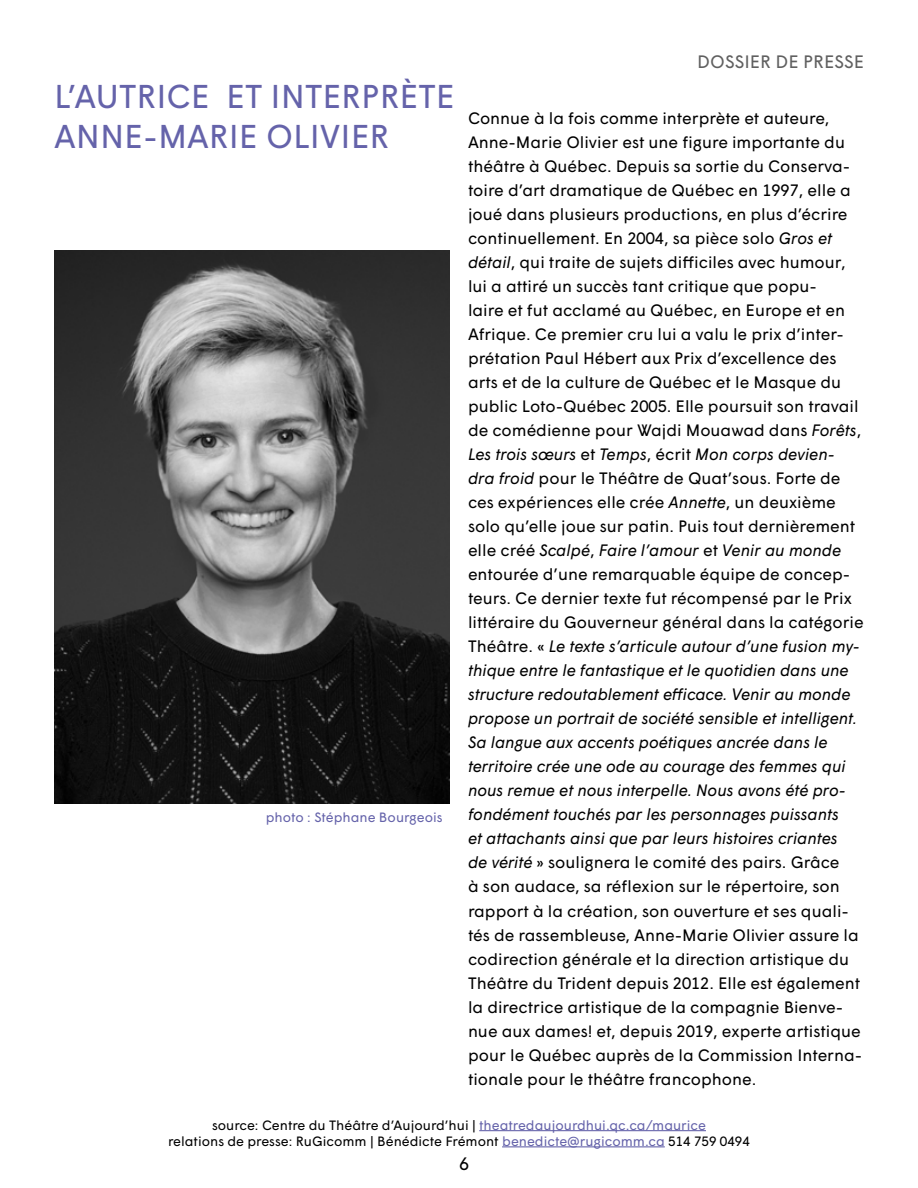
<style>
.page{position:relative;width:918px;height:1188px;background:#fff}
.page>*{position:absolute;margin:0;border:0;box-sizing:border-box;transform-origin:0 0}
.t1{font:33px/39.6px "Wigrum";color:#6563aa}
.t2{font:18px "Wigrum";color:#606060}
.t3{font:18px "Wigrum";color:#000}
.t4{font:16.5px/24px "Wigrum";color:#000}
.t5{font:13.5px/16.2px "Wigrum";color:#000;text-align:center}
.t6{font:13.5px "Wigrum";color:#6563aa}
.s1{font-style:italic}
.s2{color:#6563aa}
</style>
<div class="page">
<hr style="left:479px;top:1130px;width:227px;height:1px;background:#6563aa">
<hr style="left:502px;top:1146px;width:163px;height:1px;background:#6563aa">
<img style="left:54px;top:251px;width:396px;height:553px">
<h1 class="t1" style="left:54px;top:74px;width:402px">L’AUTRICE ET INTERPRÈTE<br>ANNE-MARIE OLIVIER</h1>
<p class="t6" style="left:266px;top:807px;width:178px">photo : Stéphane Bourgeois</p>
<p class="t2" style="left:697px;top:48px;width:168px">DOSSIER DE PRESSE</p>
<p class="t4" style="left:468px;top:105px;width:397px">Connue à la fois comme interprète et auteure, Anne-Marie Olivier est une figure importante du théâtre à Québec. Depuis sa sortie du Conserva&shy;toire d’art dramatique de Québec en 1997, elle a joué dans plusieurs productions, en plus d’écrire continuellement. En 2004, sa pièce solo <span class="s1">Gros et détail</span>, qui traite de sujets difficiles avec humour, lui a attiré un succès tant critique que popu-<br>laire et fut acclamé au Québec, en Europe et en Afrique. Ce premier cru lui a valu le prix d’inter&shy;prétation Paul Hébert aux Prix d’excellence des arts et de la culture de Québec et le Masque du public Loto-Québec 2005. Elle poursuit son travail de comédienne pour Wajdi Mouawad dans <span class="s1">Forêts</span>, <span class="s1">Les trois sœurs</span> et <span class="s1">Temps</span>, écrit <span class="s1">Mon corps devien&shy;dra froid</span> pour le Théâtre de Quat’sous. Forte de ces expériences elle crée <span class="s1">Annette</span>, un deuxième solo qu’elle joue sur patin. Puis tout dernièrement elle créé <span class="s1">Scalpé</span>, <span class="s1">Faire l’amour</span> et <span class="s1">Venir au monde </span>entourée d’une remarquable équipe de concep&shy;teurs. Ce dernier texte fut récompensé par le Prix littéraire du Gouverneur général dans la catégorie Théâtre. « <span class="s1">Le texte s’articule autour d’une fusion my&shy;thique entre le fantastique et le quotidien dans une structure redoutablement efficace. Venir au monde propose un portrait de société sensible et intelligent.<br>Sa langue aux accents poétiques ancrée dans le territoire crée une ode au courage des femmes qui nous remue et nous interpelle. Nous avons été pro&shy;fondément touchés par les personnages puissants<br>et attachants ainsi que par leurs histoires criantes<br>de vérité</span> » soulignera le comité des pairs. Grâce<br>à son audace, sa réflexion sur le répertoire, son rapport à la création, son ouverture et ses quali&shy;tés de rassembleuse, Anne-Marie Olivier assure la codirection générale et la direction artistique du Théâtre du Trident depuis 2012. Elle est également la directrice artistique de la compagnie Bienve&shy;nue aux dames! et, depuis 2019, experte artistique pour le Québec auprès de la Commission Interna&shy;tionale pour le théâtre francophone.</p>
<p class="t5" style="left:168px;top:1116px;width:583px">source: Centre du Théâtre d’Aujourd’hui | <span class="s2">theatredaujourdhui.qc.ca/maurice<br></span>relations de presse: RuGicomm | Bénédicte Frémont <span class="s2">benedicte@rugicomm.ca</span> 514 759 0494</p>
<p class="t3" style="left:459px;top:1150px;width:11px">6</p>
</div>
